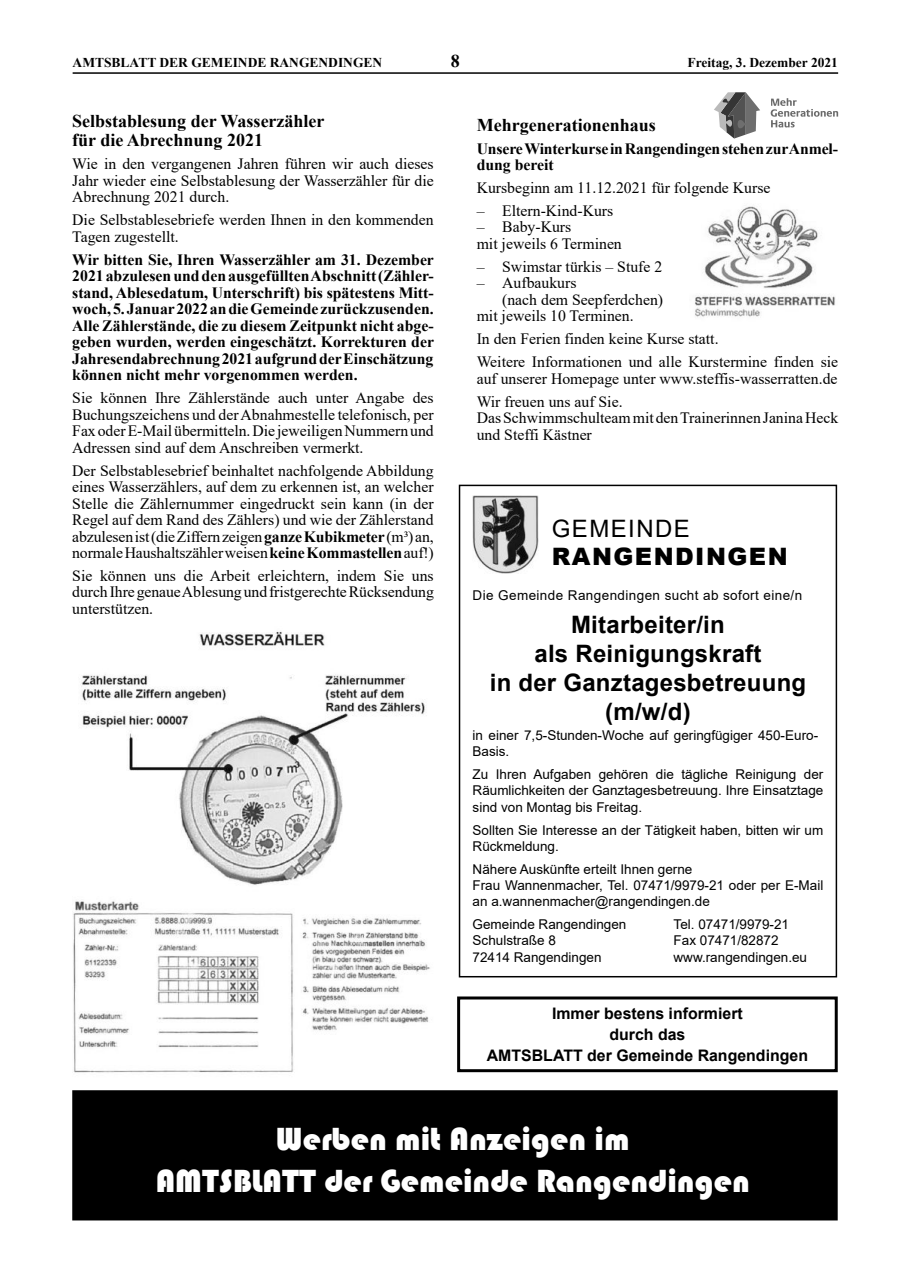
<style>
.page{position:relative;width:910px;height:1280px;background:#fff}
.page>*{position:absolute;margin:0;border:0;box-sizing:border-box;transform-origin:0 0}
.t1{font:33px/42px "Bauhaus 93";color:#fff;text-align:center}
.t2{font:700 24px/28.8px "Arial";letter-spacing:.01em;color:#000;text-align:center}
.t3{font:900 24px "Arial";letter-spacing:.06em;color:#000}
.t4{font:24px "Arial";letter-spacing:.06em;color:#000}
.t5{font:700 18px/19.5px "Times New Roman";color:#000}
.t6{font:700 15.9px/21.1px "Arial";color:#000;text-align:center}
.t7{font:15.75px/16.5px "Times New Roman";color:#000}
.t8{font:700 15.75px/16.5px "Times New Roman";letter-spacing:-.005em;color:#000;text-align:justify}
.t9{font:13.5px/16.2px "Arial";color:#000}
.t10{font:700 13.5px "Times New Roman";color:#000}
.t11{font:13.5px "Arial";letter-spacing:.03em;color:#000}
.s1{font-weight:700}
</style>
<div class="page">
<hr style="left:73px;top:72px;width:765px;height:2px;background:#000">
<div style="left:459px;top:485px;width:378px;height:492px;border:2px solid #000"></div>
<img style="left:473px;top:496px;width:65px;height:77px">
<img style="left:81px;top:631px;width:344px;height:254px">
<img style="left:73px;top:901px;width:357px;height:172px">
<svg style="left:771px;top:98px;width:67px;height:29px"></svg>
<svg style="left:714px;top:92px;width:46px;height:47px"></svg>
<img style="left:695px;top:206px;width:140px;height:111px">
<div style="left:73px;top:1091px;width:764px;height:129px;background:#000"></div>
<div style="left:72px;top:1090px;width:766px;height:130px;border:2px solid #000"></div>
<div style="left:457px;top:996px;width:381px;height:76px;border:3px solid #000"></div>
<p class="t10" style="left:73px;top:58px;width:311px">AMTSBLATT DER GEMEINDE RANGENDINGEN</p>
<p class="t5" style="left:451px;top:53px;width:10px">8</p>
<p class="t10" style="left:687px;top:58px;width:152px">Freitag, 3. Dezember 2021</p>
<p class="t5" style="left:72px;top:113px;width:254px">Selbstablesung der Wasserzähler für die Abrechnung 2021</p>
<p class="t7" style="left:72px;top:157px;width:363px;text-align:justify">Wie in den vergangenen Jahren führen wir auch dieses Jahr wieder eine Selbstablesung der Wasserzähler für die Abrechnung 2021 durch.</p>
<p class="t7" style="left:72px;top:213px;width:363px">Die Selbstablesebriefe werden Ihnen in den kommenden<br>Tagen zugestellt.</p>
<p class="t8" style="left:72px;top:253px;width:363px">Wir bitten Sie, Ihren Wasserzähler am 31. Dezember 2021 abzulesen und den ausgefüllten Abschnitt (Zähler&shy;stand, Ablesedatum, Unterschrift) bis spätestens Mitt&shy;woch, 5. Januar 2022 an die Gemeinde zurückzusenden.<br>Alle Zählerstände, die zu diesem Zeitpunkt nicht abge&shy;geben wurden, werden eingeschätzt. Korrekturen der Jahresendabrechnung 2021 aufgrund der Einschätzung können nicht mehr vorgenommen werden.</p>
<p class="t7" style="left:72px;top:391px;width:363px;text-align:justify">Sie können Ihre Zählerstände auch unter Angabe des Buchungszeichens und der Abnahmestelle telefonisch, per Fax oder E-Mail übermitteln. Die jeweiligen Nummern und Adressen sind auf dem Anschreiben vermerkt.</p>
<p class="t7" style="left:72px;top:463px;width:363px;text-align:justify">Der Selbstablesebrief beinhaltet nachfolgende Abbildung eines Wasserzählers, auf dem zu erkennen ist, an welcher Stelle die Zählernummer eingedruckt sein kann (in der Regel auf dem Rand des Zählers) und wie der Zählerstand abzulesen ist (die Ziffern zeigen <span class="s1">ganze Kubikmeter</span> (m³) an, normale Haushaltszähler weisen <span class="s1">keine Kommastellen</span> auf!)</p>
<p class="t7" style="left:72px;top:569px;width:363px;text-align:justify">Sie können uns die Arbeit erleichtern, indem Sie uns durch Ihre genaue Ablesung und fristgerechte Rücksendung unterstützen.</p>
<p class="t5" style="left:477px;top:117px;width:180px">Mehrgenerationenhaus</p>
<p class="t8" style="left:477px;top:142px;width:363px">Unsere Winterkurse in Rangendingen stehen zur Anmel&shy;dung bereit</p>
<p class="t7" style="left:477px;top:181px;width:295px">Kursbeginn am 11.12.2021 für folgende Kurse</p>
<p class="t7" style="left:477px;top:204px;width:138px">– Eltern-Kind-Kurs</p>
<p class="t7" style="left:477px;top:220px;width:147px">– Baby-Kurs<br>mit jeweils 6 Terminen</p>
<p class="t7" style="left:477px;top:260px;width:187px">– Swimstar türkis – Stufe 2</p>
<p class="t7" style="left:477px;top:276px;width:101px">– Aufbaukurs</p>
<p class="t7" style="left:502px;top:293px;width:162px">(nach dem Seepferdchen)</p>
<p class="t7" style="left:477px;top:309px;width:158px">mit jeweils 10 Terminen.</p>
<p class="t7" style="left:477px;top:329px;width:363px;line-height:23px">In den Ferien finden keine Kurse statt.<br>Weitere Informationen und alle Kurstermine finden sie</p>
<p class="t7" style="left:477px;top:368px;width:362px;line-height:23px">auf unserer Homepage unter www.steffis-wasserratten.de<br>Wir freuen uns auf Sie.</p>
<p class="t7" style="left:477px;top:411px;width:363px">Das Schwimmschulteam mit den Trainerinnen Janina Heck und Steffi Kästner</p>
<h2 class="t4" style="left:552px;top:519px;width:140px">GEMEINDE</h2>
<h2 class="t3" style="left:552px;top:543px;width:237px">RANGENDINGEN</h2>
<p class="t11" style="left:473px;top:590px;width:331px">Die Gemeinde Rangendingen sucht ab sofort eine/n</p>
<h2 class="t2" style="left:490px;top:612px;width:318px">Mitarbeiter/in<br>als Reinigungskraft<br>in der Ganztagesbetreuung (m/w/d)</h2>
<p class="t9" style="left:473px;top:728px;width:347px">in einer 7,5-Stunden-Woche auf geringfügiger 450-Euro-<br>Basis.</p>
<p class="t9" style="left:473px;top:767px;width:352px;text-align:justify">Zu Ihren Aufgaben gehören die tägliche Reinigung der Räumlichkeiten der Ganztagesbetreuung. Ihre Einsatztage sind von Montag bis Freitag.</p>
<p class="t9" style="left:473px;top:823px;width:352px">Sollten Sie Interesse an der Tätigkeit haben, bitten wir um<br>Rückmeldung.</p>
<p class="t9" style="left:473px;top:862px;width:352px">Nähere Auskünfte erteilt Ihnen gerne<br>Frau Wannenmacher, Tel. 07471/9979-21 oder per E-Mail an a.wannenmacher@rangendingen.de</p>
<p class="t9" style="left:473px;top:917px;width:155px">Gemeinde Rangendingen</p>
<p class="t9" style="left:674px;top:917px;width:117px">Tel. 07471/9979-21</p>
<p class="t9" style="left:473px;top:934px;width:85px">Schulstraße 8</p>
<p class="t9" style="left:674px;top:934px;width:107px">Fax 07471/82872</p>
<p class="t9" style="left:473px;top:950px;width:131px">72414 Rangendingen</p>
<p class="t9" style="left:674px;top:950px;width:135px">www.rangendingen.eu</p>
<p class="t6" style="left:487px;top:1004px;width:323px">Immer bestens informiert<br>durch das<br>AMTSBLATT der Gemeinde Rangendingen</p>
<h1 class="t1" style="left:156px;top:1120px;width:596px">Werben mit Anzeigen im<br>AMTSBLATT der Gemeinde Rangendingen</h1>
</div>
